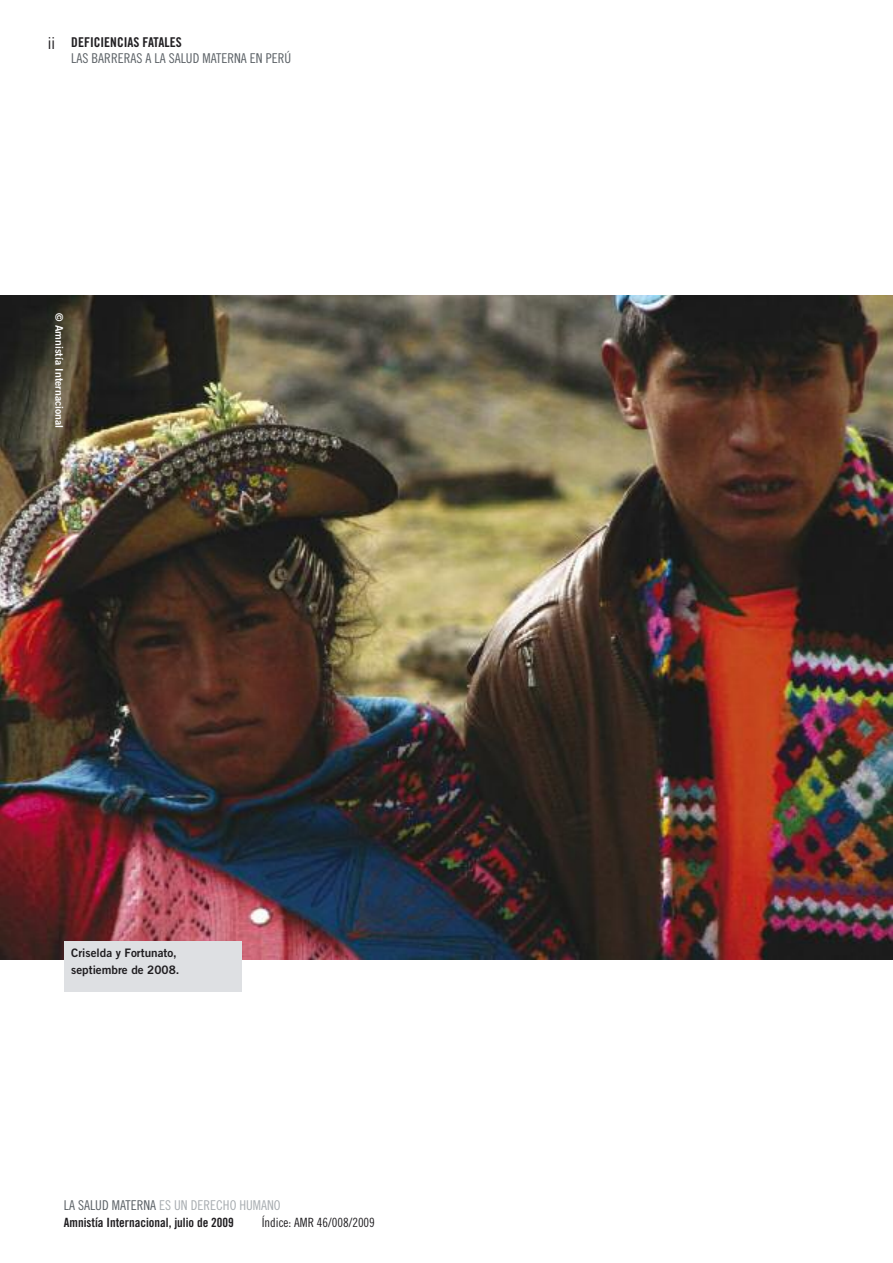
<style>
.page{position:relative;width:893px;height:1263px;background:#fff}
.page>*{position:absolute;margin:0;border:0;box-sizing:border-box;transform-origin:0 0}
.t1{font:16.5px "Amnesty Trade Gothic Cn 18";color:#201e21}
.t2{font:13.5px "Amnesty Trade Gothic Cn 18";color:#5a6065}
.t3{font:13.5px "Amnesty Trade Gothic Cn 18";color:#a8adb1}
.t4{font:13.5px "Amnesty Trade Gothic Bd Cn 20";color:#201e21}
.t5{font:12.75px "Amnesty Trade Gothic Bd Cn 20";color:#201e21}
.t6{font:12.75px "Amnesty Trade Gothic Cn 18";color:#201e21}
.t7{font:11.7px/16.5px "Amnesty Trade Gothic Bd 2";color:#201e21}
.t8{font:10.5px "Amnesty Trade Gothic Bd 2";color:#fff}
.s1{color:#5a6065}
</style>
<div class="page">
<img style="left:0;top:295px;width:893px;height:664px">
<div style="left:64px;top:941px;width:177px;height:50px;background:#dee0e3"></div>
<h1 class="t1" style="left:48px;top:33px;width:9px">ii</h1>
<p class="t4" style="left:71px;top:34px;width:112px">DEFICIENCIAS FATALES</p>
<p class="t2" style="left:71px;top:50px;width:221px">LAS BARRERAS A LA SALUD MATERNA EN PERÚ</p>
<p class="t8" style="left:66px;top:313px;width:117px;rotate:90deg">© Amnistía Internacional</p>
<p class="t7" style="left:71px;top:944px;width:110px">Criselda y Fortunato, septiembre de 2008.</p>
<p class="t3" style="left:64px;top:1197px;width:218px"><span class="s1">LA SALUD MATERNA</span> ES UN DERECHO HUMANO</p>
<p class="t5" style="left:64px;top:1215px;width:171px">Amnistía Internacional, julio de 2009</p>
<p class="t6" style="left:262px;top:1215px;width:115px">Índice: AMR 46/008/2009</p>
</div>
